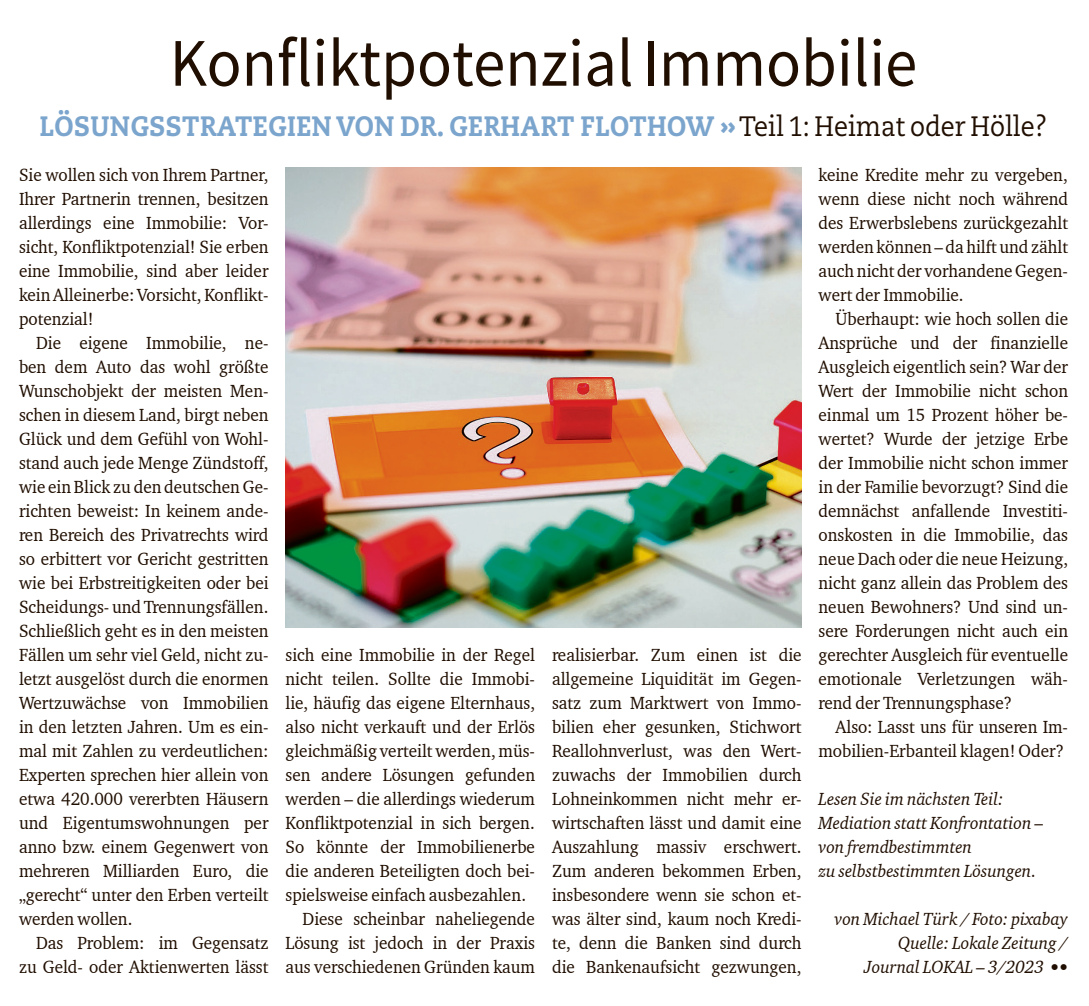
<style>
.page{position:relative;width:1089px;height:1006px;background:#fff}
.page>*{position:absolute;margin:0;border:0;box-sizing:border-box;transform-origin:0 0}
.t1{font:68px "Source Sans Pro";color:#200e00;scale:.95 1}
.t2{font:800 28px "Caecilia LT Std";letter-spacing:.02em;color:#7ba5cd;scale:.9 1}
.t3{font:18px/24px "Charter IT Cby BT";color:#200e00;text-align:justify;scale:.95 1}
.t4{font:italic 18px/24px "Charter IT Cby BT";color:#200e00;scale:.95 1}
.s1{font-weight:400;color:#200e00}
.s2{font-family:"Caecilia LT Std";font-weight:800;font-style:normal;font-size:17px}
</style>
<div class="page">
<img style="left:285px;top:168px;width:516px;height:459px">
<h1 class="t1" style="left:170px;top:21px;width:788px">Konfliktpotenzial Immobilie</h1>
<h2 class="t2" style="left:40px;top:109px;width:1121px">LÖSUNGSSTRATEGIEN VON DR. GERHART FLOTHOW » <span class="s1">Teil 1: Heimat oder Hölle?</span></h2>
<p class="t3" style="left:19px;top:163px;width:264px">Sie wollen sich von Ihrem Partner, Ihrer Partnerin trennen, besitzen allerdings eine Immobilie: Vor&shy;sicht, Konfliktpotenzial! Sie erben eine Immobilie, sind aber leider kein Alleinerbe: Vorsicht, Konflikt&shy;potenzial!</p>
<p class="t3" style="left:19px;top:331px;width:264px;text-indent:17px">Die eigene Immobilie, ne&shy;ben dem Auto das wohl größte Wunschobjekt der meisten Men&shy;schen in diesem Land, birgt neben Glück und dem Gefühl von Wohl&shy;stand auch jede Menge Zündstoff, wie ein Blick zu den deutschen Ge&shy;richten beweist: In keinem ande&shy;ren Bereich des Privatrechts wird so erbittert vor Gericht gestritten wie bei Erbstreitigkeiten oder bei Scheidungs- und Trennungsfällen.<br>Schließlich geht es in den meisten Fällen um sehr viel Geld, nicht zu&shy;letzt ausgelöst durch die enormen Wertzuwächse von Immobilien in den letzten Jahren. Um es ein&shy;mal mit Zahlen zu verdeutlichen:<br>Experten sprechen hier allein von etwa 420.000 vererbten Häusern und Eigentumswohnungen per anno bzw. einem Gegenwert von mehreren Milliarden Euro, die „gerecht“ unter den Erben verteilt werden wollen.</p>
<p class="t3" style="left:19px;top:931px;width:264px;text-align:right">Das Problem: im Gegensatz zu Geld- oder Aktienwerten lässt</p>
<p class="t3" style="left:285px;top:643px;width:264px">sich eine Immobilie in der Regel</p>
<p class="t3" style="left:285px;top:666px;width:264px">nicht teilen. Sollte die Immobi-</p>
<p class="t3" style="left:285px;top:691px;width:264px">lie, häufig das eigene Elternhaus,</p>
<p class="t3" style="left:285px;top:715px;width:264px">also nicht verkauft und der Erlös</p>
<p class="t3" style="left:285px;top:739px;width:264px">gleichmäßig verteilt werden, müs-</p>
<p class="t3" style="left:285px;top:763px;width:264px">sen andere Lösungen gefunden</p>
<p class="t3" style="left:285px;top:787px;width:264px">werden – die allerdings wiederum</p>
<p class="t3" style="left:285px;top:811px;width:264px">Konfliktpotenzial in sich bergen.</p>
<p class="t3" style="left:285px;top:835px;width:264px">So könnte der Immobilienerbe</p>
<p class="t3" style="left:285px;top:859px;width:264px">die anderen Beteiligten doch bei-</p>
<p class="t3" style="left:285px;top:883px;width:255px">spielsweise einfach ausbezahlen.</p>
<p class="t3" style="left:303px;top:907px;width:246px">Diese scheinbar naheliegende</p>
<p class="t3" style="left:285px;top:931px;width:264px">Lösung ist jedoch in der Praxis</p>
<p class="t3" style="left:285px;top:955px;width:264px">aus verschiedenen Gründen kaum</p>
<p class="t3" style="left:552px;top:643px;width:264px">realisierbar. Zum einen ist die allgemeine Liquidität im Gegen&shy;satz zum Marktwert von Immo&shy;bilien eher gesunken, Stichwort Reallohnverlust, was den Wert&shy;zuwachs der Immobilien durch Lohneinkommen nicht mehr er&shy;wirtschaften lässt und damit eine Auszahlung massiv erschwert.<br>Zum anderen bekommen Erben, insbesondere wenn sie schon et&shy;was älter sind, kaum noch Kredi&shy;te, denn die Banken sind durch die Bankenaufsicht gezwungen,</p>
<p class="t3" style="left:818px;top:163px;width:264px">keine Kredite mehr zu vergeben, wenn diese nicht noch während des Erwerbslebens zurückgezahlt werden können – da hilft und zählt auch nicht der vorhandene Gegen&shy;wert der Immobilie.</p>
<p class="t3" style="left:818px;top:307px;width:264px;text-indent:17px">Überhaupt: wie hoch sollen die Ansprüche und der finanzielle Ausgleich eigentlich sein? War der Wert der Immobilie nicht schon einmal um 15 Prozent höher be&shy;wertet? Wurde der jetzige Erbe der Immobilie nicht schon immer in der Familie bevorzugt? Sind die demnächst anfallende Investiti&shy;onskosten in die Immobilie, das neue Dach oder die neue Heizung, nicht ganz allein das Problem des neuen Bewohners? Und sind un&shy;sere Forderungen nicht auch ein gerechter Ausgleich für eventuelle emotionale Verletzungen wäh&shy;rend der Trennungsphase?</p>
<p class="t3" style="left:818px;top:715px;width:264px;text-align:right">Also: Lasst uns für unseren Im&shy;mobilien-Erbanteil klagen! Oder?</p>
<p class="t4" style="left:818px;top:786px;width:238px">Lesen Sie im nächsten Teil:<br>Mediation statt Konfrontation – von fremdbestimmten<br>zu selbstbestimmten Lösungen.</p>
<p class="t4" style="left:834px;top:906px;width:247px;text-align:right">von Michael Türk / Foto: pixabay<br>Quelle: Lokale Zeitung /<br>Journal LOKAL – 3/2023 <span class="s2">••</span></p>
</div>
